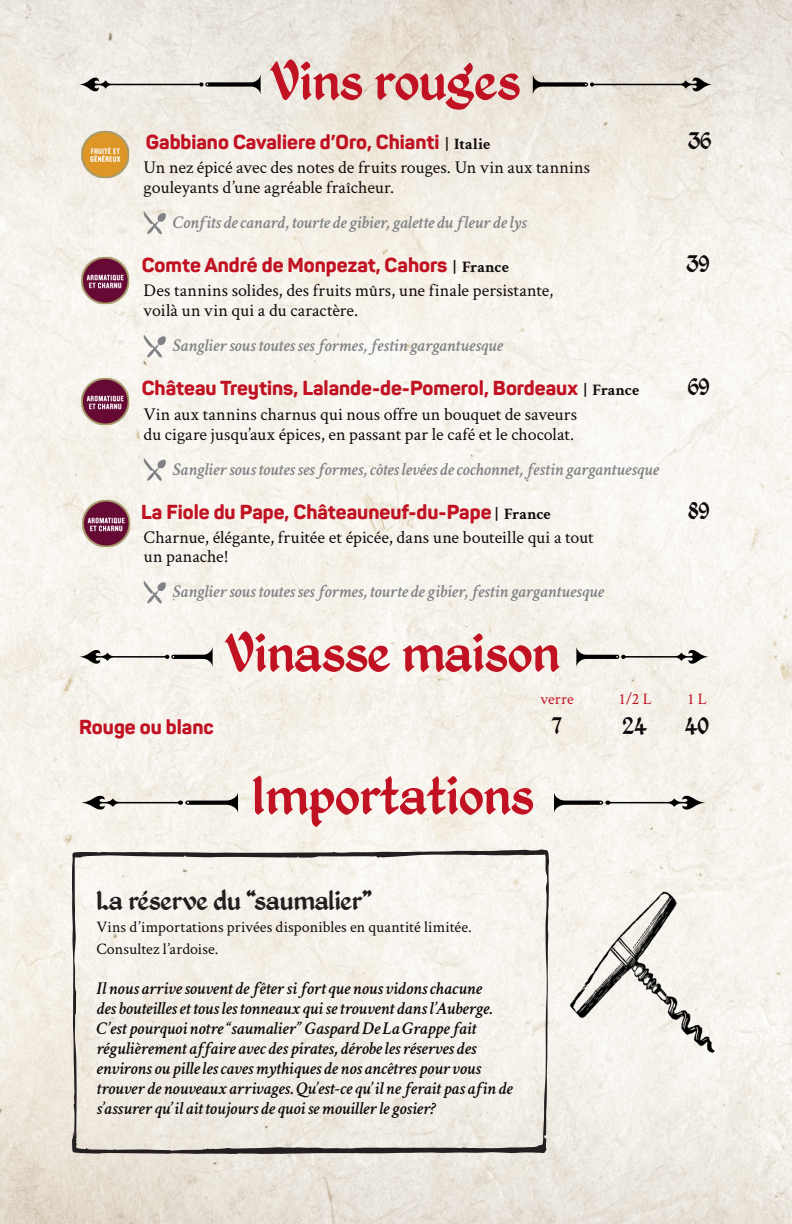
<style>
.page{position:relative;width:792px;height:1224px;background:#fff}
.page>*{position:absolute;margin:0;border:0;box-sizing:border-box;transform-origin:0 0}
.t1{font:60px "Kingthings Petrock";color:#c11223}
.Brasseur{font:30px "Kingthings Petrock";color:#231f20}
.Bière{font:26px "Kingthings Petrock";letter-spacing:-.005em;color:#110a0c}
.Bière-2{font:800 20px "Panton";color:#c11223}
.Brasseur-2{font:italic 600 18px/20px "Crimson Text";letter-spacing:-.005em;color:#110a0c}
.description{font:18px/20px "Crimson Text";letter-spacing:.005em;color:#110a0c}
.Accord_Vin{font:italic 600 18px "Crimson Text";letter-spacing:-.01em;color:#808285}
.Brasseur-3{font:16px/22px "Crimson Text";letter-spacing:.005em;color:#110a0c}
.Brasseur-4{font:16px "Crimson Text";color:#c11223}
.s1{font-family:"Crimson Text";font-weight:700;font-size:16px;color:#110a0c}
</style>
<div class="page">
<img style="left:0;top:0;width:792px;height:1224px">
<svg style="left:79px;top:74px;width:182px;height:21px;background:#cbc7c2"></svg>
<svg style="left:533px;top:74px;width:179px;height:21px;background:#c6c1b9"></svg>
<svg style="left:79px;top:647px;width:134px;height:20px"></svg>
<svg style="left:576px;top:647px;width:133px;height:20px"></svg>
<img style="left:566px;top:888px;width:157px;height:176px">
<svg style="left:81px;top:793px;width:157px;height:20px"></svg>
<svg style="left:554px;top:793px;width:152px;height:20px"></svg>
<svg style="left:72px;top:849px;width:477px;height:305px;fill:#f4f0e8"></svg>
<img style="left:81px;top:128px;width:51px;height:53px">
<svg style="left:142px;top:212px;width:24px;height:24px"></svg>
<img style="left:81px;top:253px;width:51px;height:53px">
<svg style="left:142px;top:335px;width:24px;height:24px"></svg>
<img style="left:81px;top:375px;width:51px;height:52px">
<svg style="left:142px;top:458px;width:24px;height:25px"></svg>
<svg style="left:142px;top:581px;width:24px;height:24px"></svg>
<img style="left:81px;top:497px;width:51px;height:53px">
<p class="t1" style="left:270px;top:46px;width:252px">Vins rouges</p>
<p class="Bière-2" style="left:146px;top:129px;width:346px">Gabbiano Cavaliere d’Oro, Chianti <span class="s1">| Italie</span></p>
<p class="Bière" style="left:688px;top:126px;width:25px">36</p>
<p class="description" style="left:144px;top:157px;width:448px">Un nez épicé avec des notes de fruits rouges. Un vin aux tannins gouleyants d’une agréable fraîcheur.</p>
<p class="Accord_Vin" style="left:173px;top:210px;width:356px">Confits de canard, tourte de gibier, galette du fleur de lys</p>
<p class="Bière-2" style="left:142px;top:252px;width:369px">Comte André de Monpezat, Cahors <span class="s1">| France</span></p>
<p class="Bière" style="left:687px;top:249px;width:25px">39</p>
<p class="description" style="left:144px;top:280px;width:411px">Des tannins solides, des fruits mûrs, une finale persistante, voilà un vin qui a du caractère.</p>
<p class="Accord_Vin" style="left:173px;top:333px;width:332px">Sanglier sous toutes ses formes, festin gargantuesque</p>
<p class="Bière-2" style="left:142px;top:376px;width:499px">Château Treytins, Lalande-de-Pomerol, Bordeaux <span class="s1">| France</span></p>
<p class="Bière" style="left:688px;top:372px;width:24px">69</p>
<p class="description" style="left:144px;top:403px;width:435px">Vin aux tannins charnus qui nous offre un bouquet de saveurs du cigare jusqu’aux épices, en passant par le café et le chocolat.</p>
<p class="Accord_Vin" style="left:173px;top:456px;width:488px">Sanglier sous toutes ses formes, côtes levées de cochonnet, festin gargantuesque</p>
<p class="Bière-2" style="left:141px;top:499px;width:411px">La Fiole du Pape, Châteauneuf-du-Pape <span class="s1">| France</span></p>
<p class="Bière" style="left:688px;top:495px;width:23px">89</p>
<p class="description" style="left:144px;top:527px;width:451px">Charnue, élégante, fruitée et épicée, dans une bouteille qui a tout</p>
<p class="description" style="left:144px;top:546px;width:86px">un panache!</p>
<p class="Accord_Vin" style="left:173px;top:579px;width:433px">Sanglier sous toutes ses formes, tourte de gibier, festin gargantuesque</p>
<p class="t1" style="left:224px;top:618px;width:337px">Vinasse maison</p>
<p class="Brasseur-4" style="left:540px;top:688px;width:35px">verre</p>
<p class="Brasseur-4" style="left:619px;top:688px;width:34px">1/2 L</p>
<p class="Brasseur-4" style="left:687px;top:688px;width:21px">1 L</p>
<p class="Bière-2" style="left:79px;top:715px;width:136px">Rouge ou blanc</p>
<p class="Bière" style="left:552px;top:711px;width:12px">7</p>
<p class="Bière" style="left:623px;top:711px;width:26px">24</p>
<p class="Bière" style="left:685px;top:711px;width:26px">40</p>
<p class="t1" style="left:252px;top:761px;width:283px">Importations</p>
<p class="Brasseur" style="left:96px;top:883px;width:277px">La réserve du “saumalier”</p>
<p class="Brasseur-3" style="left:96px;top:916px;width:377px">Vins d’importations privées disponibles en quantité limitée.<br>Consultez l’ardoise.</p>
<p class="Brasseur-2" style="left:96px;top:977px;width:418px">Il nous arrive souvent de fêter si fort que nous vidons chacune<br>des bouteilles et tous les tonneaux qui se trouvent dans l’Auberge.<br>C’est pourquoi notre “saumalier” Gaspard De La Grappe fait régulièrement affaire avec des pirates, dérobe les réserves des environs ou pille les caves mythiques de nos ancêtres pour vous trouver de nouveaux arrivages. Qu’est-ce qu’il ne ferait pas afin de s’assurer qu’il ait toujours de quoi se mouiller le gosier?</p>
</div>
